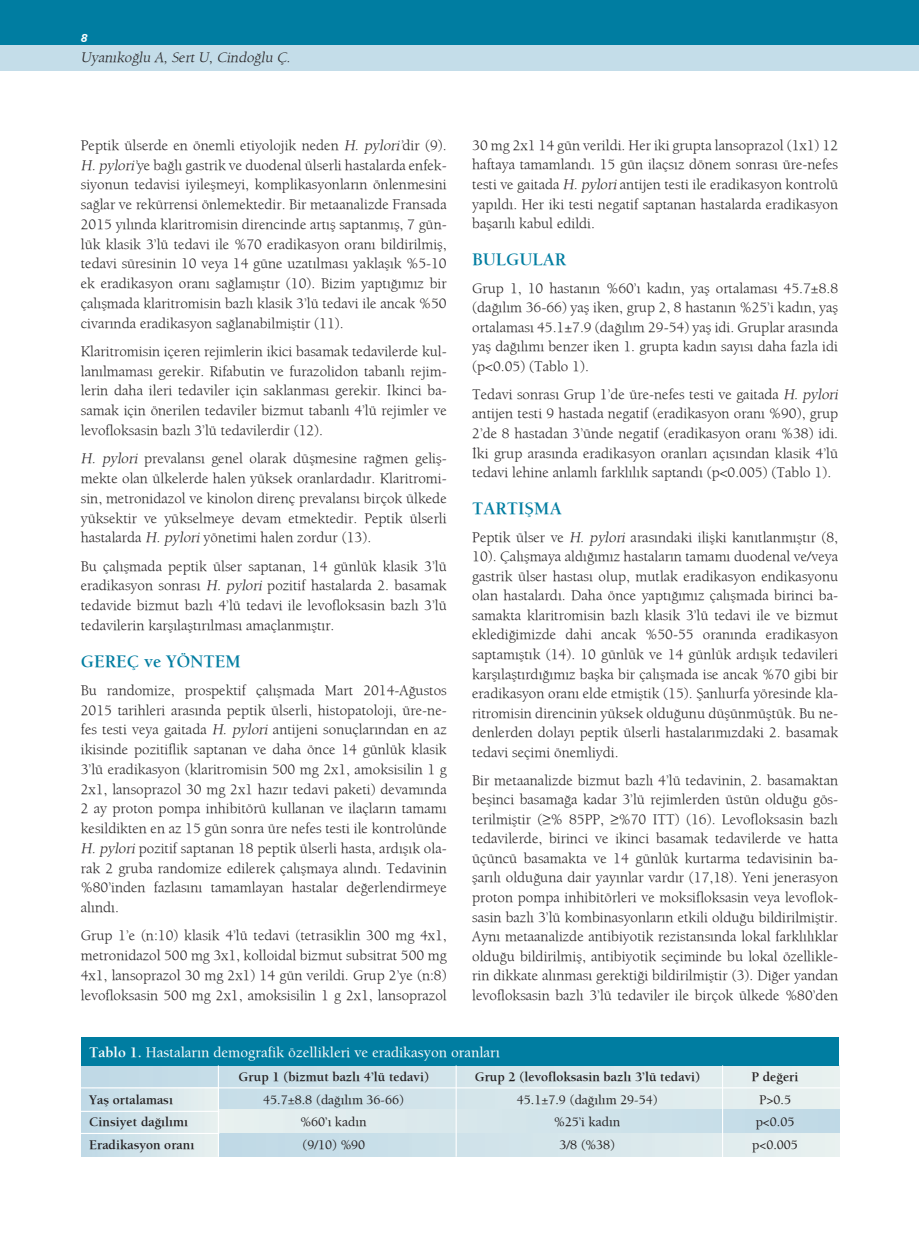
<style>
.page{position:relative;width:919px;height:1238px;background:#fff}
.page>*{position:absolute;margin:0;border:0;box-sizing:border-box;transform-origin:0 0}
.t1{font:700 18px "Berkeley";color:#007da1}
.t2{font:300 15px/19.5px "Berkeley";color:#231f20;text-align:justify}
.t3{font:500 15px "Berkeley";color:#fff}
.t4{font:italic 300 15px "Berkeley";color:#231f20}
.t5{font:700 13.5px "Berkeley";color:#231f20}
.t6{font:500 13.5px "Berkeley";color:#231f20}
.t7{font:italic 700 12px "Fruga Sans";color:#fff}
.s1{font-style:italic}
.s2{font-weight:700}
</style>
<div class="page">
<hr style="left:918px;top:0;width:1px;height:45px;background:#007da1">
<div style="left:0;top:44px;width:918px;height:27px;background:#c4dde9"></div>
<div style="left:0;top:0;width:918px;height:45px;background:#007da1"></div>
<svg style="left:918px;top:45px;width:1px;height:26px"></svg>
<div style="left:82px;top:1065px;width:756px;height:44px;background:linear-gradient(to right,#bfd9e6,#e8f1ef)"></div>
<svg style="left:82px;top:1088px;width:136px;height:68px;background:#d4e5eb"></svg>
<div style="left:219px;top:1109px;width:619px;height:24px;background:linear-gradient(to right,#e8f1ef,#bfd9e6)"></div>
<div style="left:219px;top:1133px;width:619px;height:23px;background:linear-gradient(to right,#bed9e6,#e8f1ef)"></div>
<div style="left:82px;top:1037px;width:756px;height:28px;background:#007da1"></div>
<hr style="left:218px;top:1065px;width:1px;height:91px;background:#fff">
<hr style="left:455px;top:1065px;width:1px;height:91px;background:#fff">
<hr style="left:722px;top:1065px;width:1px;height:92px;background:#fff">
<hr style="left:81px;top:1087px;width:760px;height:1px;background:#fff">
<hr style="left:81px;top:1132px;width:138px;height:1px;background:#fff">
<hr style="left:81px;top:1110px;width:138px;height:1px;background:#fff">
<p class="t7" style="left:81px;top:31px;width:8px">8</p>
<p class="t4" style="left:81px;top:49px;width:214px">Uyanıkoğlu A,SertU,Cindoğlu Ç.</p>
<p class="t2" style="left:81px;top:135px;width:367px">Peptik ülserde en önemli etiyolojik neden <span class="s1">H. pylori’</span>dir (9).<br><span class="s1">H.pylori’</span>ye bağlı gastrik ve duodenal ülserli hastalarda enfek&shy;siyonun tedavisi iyileşmeyi, komplikasyonların önlenmesini sağlar ve rekürrensi önlemektedir. Bir metaanalizde Fransada 2015 yılında klaritromisin direncinde artış saptanmış, 7 gün&shy;lük klasik 3’lü tedavi ile %70 eradikasyon oranı bildirilmiş, tedavi süresinin 10 veya 14 güne uzatılması yaklaşık %5-10 ek eradikasyon oranı sağlamıştır (10). Bizim yaptığımız bir çalışmada klaritromisin bazlı klasik 3’lü tedavi ile ancak %50 civarında eradikasyon sağlanabilmiştir (11).</p>
<p class="t2" style="left:81px;top:341px;width:367px">Klaritromisin içeren rejimlerin ikici basamak tedavilerde kul&shy;lanılmaması gerekir. Rifabutin ve furazolidon tabanlı rejim&shy;lerin daha ileri tedaviler için saklanması gerekir. İkinci ba&shy;samak için önerilen tedaviler bizmut tabanlı 4’lü rejimler ve levofloksasin bazlı 3’lü tedavilerdir (12).</p>
<p class="t2" style="left:81px;top:448px;width:367px"><span class="s1">H. pylori</span> prevalansı genel olarak düşmesine rağmen geliş&shy;mekte olan ülkelerde halen yüksek oranlardadır. Klaritromi&shy;sin, metronidazol ve kinolon direnç prevalansı birçok ülkede yüksektir ve yükselmeye devam etmektedir. Peptik ülserli hastalarda <span class="s1">H.pylori</span>yönetimi halen zordur (13).</p>
<p class="t2" style="left:81px;top:555px;width:367px">Bu çalışmada peptik ülser saptanan, 14 günlük klasik 3’lü eradikasyon sonrası <span class="s1">H. pylori</span> pozitif hastalarda 2. basamak tedavide bizmut bazlı 4’lü tedavi ile levofloksasin bazlı 3’lü tedavilerin karşılaştırılması amaçlanmıştır.</p>
<p class="t1" style="left:81px;top:650px;width:162px">GEREÇ ve YÖNTEM</p>
<p class="t2" style="left:81px;top:680px;width:367px">Bu randomize, prospektif çalışmada Mart 2014-Ağustos 2015 tarihleri arasında peptik ülserli, histopatoloji, üre-ne&shy;fes testi veya gaitada <span class="s1">H. pylori</span> antijeni sonuçlarından en az ikisinde pozitiflik saptanan ve daha önce 14 günlük klasik 3’lü eradikasyon (klaritromisin 500 mg 2x1, amoksisilin 1 g 2x1, lansoprazol 30 mg 2x1 hazır tedavi paketi) devamında 2 ay proton pompa inhibitörü kullanan ve ilaçların tamamı kesildikten en az 15 gün sonra üre nefes testi ile kontrolünde <span class="s1">H.pylori</span>pozitif saptanan 18 peptik ülserli hasta, ardışık ola&shy;rak 2 gruba randomize edilerek çalışmaya alındı. Tedavinin %80’inden fazlasını tamamlayan hastalar değerlendirmeye alındı.</p>
<p class="t2" style="left:81px;top:925px;width:367px">Grup 1’e (n:10) klasik 4’lü tedavi (tetrasiklin 300 mg 4x1, metronidazol 500 mg 3x1, kolloidal bizmut subsitrat 500 mg 4x1, lansoprazol 30 mg 2x1) 14 gün verildi. Grup 2’ye (n:8) levofloksasin 500 mg 2x1, amoksisilin 1 g 2x1, lansoprazol</p>
<p class="t2" style="left:472px;top:135px;width:367px">30 mg 2x1 14 gün verildi. Her iki grupta lansoprazol (1x1) 12 haftaya tamamlandı. 15 gün ilaçsız dönem sonrası üre-nefes testi ve gaitada <span class="s1">H.pylori</span>antijen testi ile eradikasyon kontrolü yapıldı. Her iki testi negatif saptanan hastalarda eradikasyon başarılı kabul edildi.</p>
<p class="t1" style="left:472px;top:248px;width:96px">BULGULAR</p>
<p class="t2" style="left:472px;top:278px;width:367px">Grup 1, 10 hastanın %60’ı kadın, yaş ortalaması 45.7±8.8 (dağılım 36-66) yaş iken, grup 2, 8 hastanın %25’i kadın, yaş ortalaması 45.1±7.9 (dağılım 29-54) yaş idi. Gruplar arasında yaş dağılımı benzer iken 1. grupta kadın sayısı daha fazla idi (p&lt;0.05) (Tablo 1).</p>
<p class="t2" style="left:472px;top:384px;width:370px;text-align:left">Tedavi sonrası Grup 1’de üre-nefes testi ve gaitada <span class="s1">H. pylori </span>antijen testi 9 hastada negatif (eradikasyon oranı %90), grup 2’de 8 hastadan 3’ünde negatif (eradikasyon oranı %38) idi.<br>İki grup arasında eradikasyon oranları açısından klasik 4’lü tedavi lehine anlamlı farklılık saptandı (p&lt;0.005) (Tablo 1).</p>
<p class="t1" style="left:472px;top:497px;width:91px">TARTIŞMA</p>
<p class="t2" style="left:472px;top:527px;width:367px">Peptik ülser ve <span class="s1">H. pylori</span> arasındaki ilişki kanıtlanmıştır (8, 10). Çalışmaya aldığımız hastaların tamamı duodenal ve/veya gastrik ülser hastası olup, mutlak eradikasyon endikasyonu olan hastalardı. Daha önce yaptığımız çalışmada birinci ba&shy;samakta klaritromisin bazlı klasik 3’lü tedavi ile ve bizmut eklediğimizde dahi ancak %50-55 oranında eradikasyon saptamıştık (14). 10 günlük ve 14 günlük ardışık tedavileri karşılaştırdığımız başka bir çalışmada ise ancak %70 gibi bir eradikasyon oranı elde etmiştik (15). Şanlıurfa yöresinde kla&shy;ritromisin direncinin yüksek olduğunu düşünmüştük. Bu ne&shy;denlerden dolayı peptik ülserli hastalarımızdaki 2. basamak tedavi seçimi önemliydi.</p>
<p class="t2" style="left:472px;top:770px;width:367px">Bir metaanalizde bizmut bazlı 4’lü tedavinin, 2. basamaktan beşinci basamağa kadar 3’lü rejimlerden üstün olduğu gös&shy;terilmiştir (≥% 85PP, ≥%70 ITT) (16). Levofloksasin bazlı tedavilerde, birinci ve ikinci basamak tedavilerde ve hatta üçüncü basamakta ve 14 günlük kurtarma tedavisinin ba&shy;şarılı olduğuna dair yayınlar vardır (17,18). Yeni jenerasyon proton pompa inhibitörleri ve moksifloksasin veya levoflok&shy;sasin bazlı 3’lü kombinasyonların etkili olduğu bildirilmiştir.<br>Aynı metaanalizde antibiyotik rezistansında lokal farklılıklar olduğu bildirilmiş, antibiyotik seçiminde bu lokal özellikle&shy;rin dikkate alınması gerektiği bildirilmiştir (3). Diğer yandan levofloksasin bazlı 3’lü tedaviler ile birçok ülkede %80’den</p>
<p class="t3" style="left:89px;top:1043px;width:412px"><span class="s2">Tablo 1.</span> Hastaların demografik özellikleri ve eradikasyon oranları</p>
<p class="t5" style="left:238px;top:1068px;width:192px">Grup 1 (bizmut bazlı 4’lü tedavi)</p>
<p class="t5" style="left:474px;top:1068px;width:227px">Grup 2 (levofloksasin bazlı 3’lü tedavi)</p>
<p class="t5" style="left:751px;top:1068px;width:48px">P değeri</p>
<p class="t5" style="left:89px;top:1091px;width:85px">Yaş ortalaması</p>
<p class="t6" style="left:263px;top:1091px;width:143px">45.7±8.8 (dağılım 36-66)</p>
<p class="t6" style="left:517px;top:1091px;width:143px">45.1±7.9 (dağılım 29-54)</p>
<p class="t6" style="left:759px;top:1091px;width:34px">P&gt;0.5</p>
<p class="t5" style="left:89px;top:1113px;width:101px">Cinsiyet dağılımı</p>
<p class="t6" style="left:301px;top:1113px;width:67px">%60’ı kadın</p>
<p class="t6" style="left:554px;top:1113px;width:67px">%25’i kadın</p>
<p class="t6" style="left:755px;top:1113px;width:40px">p&lt;0.05</p>
<p class="t5" style="left:89px;top:1136px;width:107px">Eradikasyon oranı</p>
<p class="t6" style="left:302px;top:1136px;width:65px">(9/10) %90</p>
<p class="t6" style="left:559px;top:1136px;width:58px">3/8 (%38)</p>
<p class="t6" style="left:752px;top:1136px;width:47px">p&lt;0.005</p>
</div>
